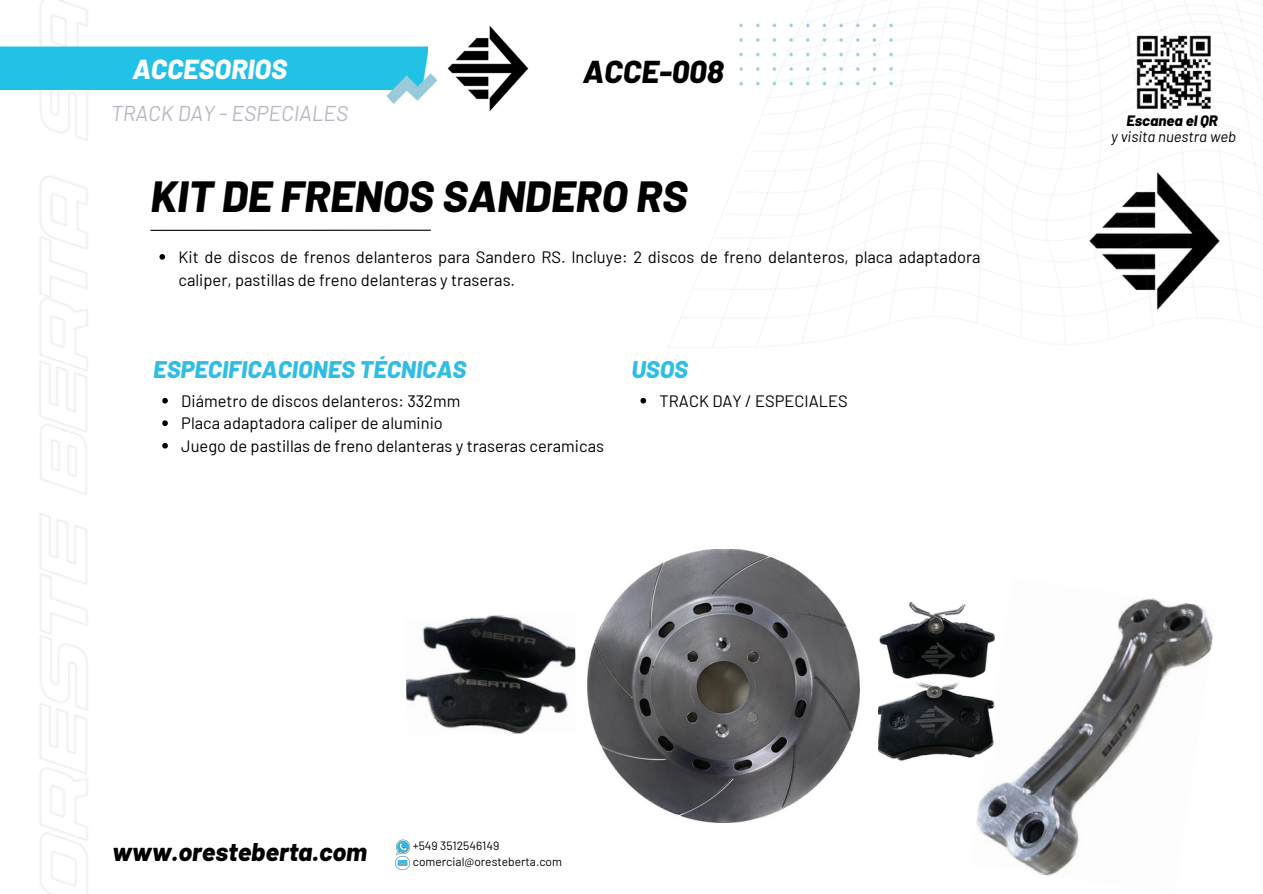
<style>
.page{position:relative;width:1263px;height:894px;background:#fff}
.page>*{position:absolute;margin:0;border:0;box-sizing:border-box;transform-origin:0 0}
.t1{font:italic 800 43.5px "Barlow";color:#000}
.t2{font:italic 800 31.5px "Barlow";color:#000}
.t3{font:italic 800 27.45px "Barlow";color:#fff}
.t4{font:italic 800 25.5px "Barlow";color:#000}
.t5{font:italic 800 24px "Barlow";color:#30bde5}
.t6{font:italic 21.45px "Barlow";color:#b5b9c3}
.t7{font:16.5px/22.5px "Barlow";color:#000}
.t8{font:italic 15px "Barlow";color:#000}
.t9{font:italic 800 15px "Barlow";color:#000}
.t10{font:12px "Barlow";color:#000}
</style>
<div class="page">
<img style="left:588px;top:549px;width:272px;height:273px">
<hr style="left:150px;top:229px;width:281px;height:2px;background:#000">
<img style="left:976px;top:598px;width:237px;height:278px">
<img style="left:26px;top:0;width:75px;height:893px">
<div style="left:0;top:47px;width:428px;height:42px;background:#22c1e6"></div>
<img style="left:396px;top:839px;width:13px;height:30px">
<img style="left:681px;top:0;width:582px;height:348px">
<img style="left:1125px;top:24px;width:97px;height:97px">
<svg style="left:159px;top:254px;width:6px;height:5px"></svg>
<svg style="left:640px;top:398px;width:6px;height:5px"></svg>
<svg style="left:162px;top:398px;width:6px;height:5px"></svg>
<svg style="left:162px;top:420px;width:6px;height:6px"></svg>
<svg style="left:162px;top:443px;width:6px;height:5px"></svg>
<img style="left:447px;top:26px;width:82px;height:85px">
<img style="left:385px;top:70px;width:53px;height:34px">
<img style="left:406px;top:615px;width:170px;height:119px">
<img style="left:878px;top:602px;width:117px;height:158px">
<h3 class="t3" style="left:132px;top:52px;width:156px">ACCESORIOS</h3>
<h2 class="t6" style="left:111px;top:99px;width:239px">TRACK DAY - ESPECIALES</h2>
<p class="t2" style="left:583px;top:51px;width:142px">ACCE-008</p>
<p class="t1" style="left:150px;top:168px;width:538px">KIT DE FRENOS SANDERO RS</p>
<p class="t7" style="left:179px;top:245px;width:803px">Kit de discos de frenos delanteros para Sandero RS. Incluye: 2 discos de freno delanteros, placa adaptadora caliper, pastillas de freno delanteras y traseras.</p>
<p class="t5" style="left:153px;top:354px;width:315px">ESPECIFICACIONES TÉCNICAS</p>
<p class="t7" style="left:181px;top:389px;width:281px">Diámetro de discos delanteros: 332mm</p>
<h5 class="t7" style="left:181px;top:411px;width:263px">Placa adaptadora caliper de aluminio</h5>
<p class="t7" style="left:181px;top:434px;width:424px">Juego de pastillas de freno delanteras y traseras ceramicas</p>
<p class="t5" style="left:631px;top:354px;width:58px">USOS</p>
<h6 class="t7" style="left:659px;top:389px;width:190px">TRACK DAY / ESPECIALES</h6>
<p class="t9" style="left:1126px;top:111px;width:93px">Escanea el QR</p>
<h5 class="t8" style="left:1111px;top:127px;width:127px">y visita nuestra web</h5>
<h1 class="t4" style="left:112px;top:834px;width:257px">www.oresteberta.com</h1>
<p class="t10" style="left:413px;top:838px;width:88px">+549 3512546149</p>
<p class="t10" style="left:413px;top:854px;width:151px">comercial@oresteberta.com</p>
</div>
